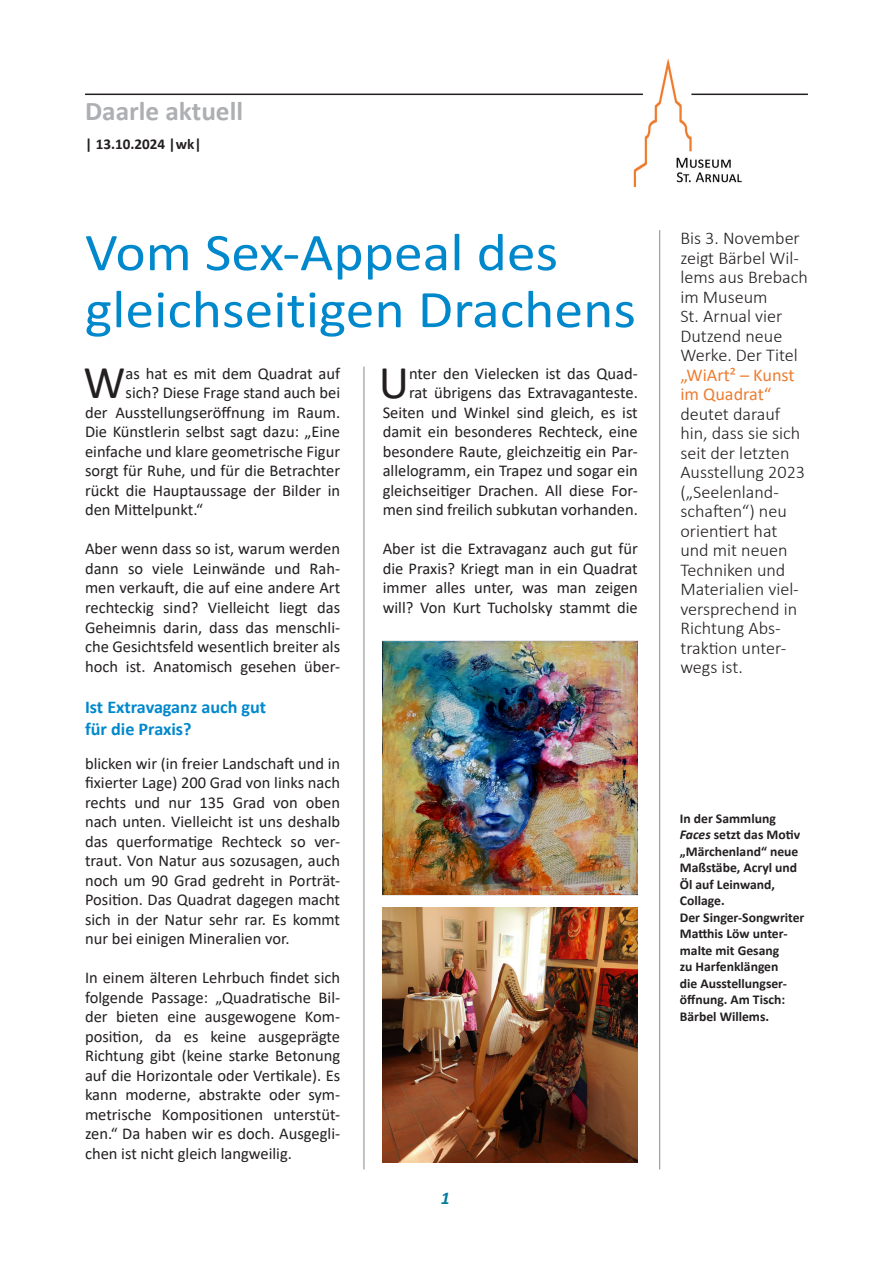
<style>
.page{position:relative;width:893px;height:1263px;background:#fff}
.page>*{position:absolute;margin:0;border:0;box-sizing:border-box;transform-origin:0 0}
.t1{font:53.4px/57px "Calibri";color:#08c;scale:1.08 1}
.t2{font:47.25px "Calibri";color:#231f20}
.Absatzformat_1{font:700 27px "Calibri";color:#aeafb3}
.Absatzformat_1-2{font:300 18px/19.5px "Calibri";color:#231f20}
.Absatzformat_1-3{font:700 18px "Calibri";color:#08c}
.t3{font:italic 700 18px "Calibri";color:#007c9f}
.t4{font:16.5px/19.5px "Calibri";color:#231f20;text-align:justify}
.Absatzformat_1-4{font:700 15px "Calibri";color:#231f20}
.Absatzformat_1-5{font:700 13.5px/16.5px "Calibri";color:#231f20}
.s1{font-weight:400;color:#ed7d31}
.s2{font-style:italic}
</style>
<div class="page">
<img style="left:626px;top:58px;width:125px;height:128px">
<hr style="left:85px;top:94px;width:558px;height:1px;background:#231f20">
<hr style="left:691px;top:94px;width:117px;height:1px;background:#231f20">
<hr style="left:363px;top:367px;width:1px;height:802px;background:#939598">
<hr style="left:659px;top:230px;width:1px;height:939px;background:#939598">
<img style="left:383px;top:642px;width:255px;height:253px">
<img style="left:383px;top:907px;width:255px;height:255px">
<p class="Absatzformat_1" style="left:85px;top:92px;width:160px">Daarle aktuell</p>
<p class="Absatzformat_1-4" style="left:85px;top:134px;width:118px">| 13.10.2024 |wk|</p>
<p class="t1" style="left:85px;top:223px;width:512px">Vom Sex-Appeal des gleichseitigen Drachens</p>
<p class="t2" style="left:84px;top:350px;width:44px">W</p>
<p class="t4" style="left:126px;top:363px;width:216px">as hat es mit dem Quadrat auf</p>
<p class="t4" style="left:383px;top:363px;width:257px;text-align:right">nter den Vielecken ist das Quad-<br>rat übrigens das Extravaganteste.<br>Seiten und Winkel sind gleich, es ist damit ein besonderes Rechteck, eine besondere Raute, gleichzeitig ein Par&shy;allelogramm, ein Trapez und sogar ein gleichseitiger Drachen. All diese For&shy;men sind freilich subkutan vorhanden.</p>
<p class="t4" style="left:383px;top:539px;width:257px">Aber ist die Extravaganz auch gut für die Praxis? Kriegt man in ein Quadrat immer alles unter, was man zeigen will? Von Kurt Tucholsky stammt die</p>
<p class="t2" style="left:379px;top:350px;width:32px">U</p>
<p class="t4" style="left:126px;top:383px;width:216px">sich? Diese Frage stand auch bei</p>
<p class="t4" style="left:85px;top:402px;width:257px">der Ausstellungseröffnung im Raum.</p>
<p class="t4" style="left:85px;top:422px;width:257px">Die Künstlerin selbst sagt dazu: „Eine</p>
<p class="t4" style="left:85px;top:441px;width:257px">einfache und klare geometrische Figur</p>
<p class="t4" style="left:85px;top:461px;width:257px">sorgt für Ruhe, und für die Betrachter</p>
<p class="t4" style="left:85px;top:480px;width:257px">rückt die Hauptaussage der Bilder in</p>
<p class="t4" style="left:85px;top:500px;width:119px">den Mittelpunkt.“</p>
<p class="t4" style="left:85px;top:539px;width:257px">Aber wenn dass so ist, warum werden dann so viele Leinwände und Rah&shy;men verkauft, die auf eine andere Art rechteckig sind? Vielleicht liegt das Geheimnis darin, dass das menschli&shy;che Gesichtsfeld wesentlich breiter als hoch ist. Anatomisch gesehen über-</p>
<p class="Absatzformat_1-3" style="left:85px;top:694px;width:183px">Ist Extravaganz auch gut</p>
<p class="Absatzformat_1-3" style="left:85px;top:716px;width:108px">für die Praxis?</p>
<p class="t4" style="left:85px;top:753px;width:257px">blicken wir (in freier Landschaft und in fixierter Lage) 200 Grad von links nach rechts und nur 135 Grad von oben nach unten. Vielleicht ist uns deshalb das querformatige Rechteck so ver&shy;traut. Von Natur aus sozusagen, auch noch um 90 Grad gedreht in Porträt-Position. Das Quadrat dagegen macht sich in der Natur sehr rar. Es kommt nur bei einigen Mineralien vor.</p>
<p class="t4" style="left:85px;top:968px;width:257px">In einem älteren Lehrbuch findet sich folgende Passage: „Quadratische Bil&shy;der bieten eine ausgewogene Kom&shy;position, da es keine ausgeprägte Richtung gibt (keine starke Betonung auf die Horizontale oder Vertikale). Es kann moderne, abstrakte oder sym&shy;metrische Kompositionen unterstüt&shy;zen.“ Da haben wir es doch. Ausgegli&shy;chen ist nicht gleich langweilig.</p>
<p class="t3" style="left:441px;top:1186px;width:11px">1</p>
<p class="Absatzformat_1-2" style="left:680px;top:228px;width:129px">Bis 3. November zeigt Bärbel Wil&shy;lems aus Brebach im Museum<br>St. Arnual vier<br>Dutzend neue<br>Werke. Der Titel <span class="s1">„WiArt² – Kunst im Quadrat“ </span>deutet darauf hin, dass sie sich seit der letzten<br>Ausstellung 2023 („Seelenland&shy;schaften“) neu orientiert hat und mit neuen<br>Techniken und<br>Materialien viel&shy;versprechend in<br>Richtung Abs&shy;traktion unter&shy;wegs ist.</p>
<p class="Absatzformat_1-5" style="left:680px;top:810px;width:122px">In der Sammlung<br><span class="s2">Faces</span> setzt das Motiv „Märchenland“ neue<br>Maßstäbe, Acryl und<br>Öl auf Leinwand,<br>Collage.</p>
<p class="Absatzformat_1-5" style="left:680px;top:909px;width:126px">Der Singer-Songwriter<br>Matthis Löw unter&shy;malte mit Gesang<br>zu Harfenklängen<br>die Ausstellungser&shy;öffnung. Am Tisch:<br>Bärbel Willems.</p>
</div>
